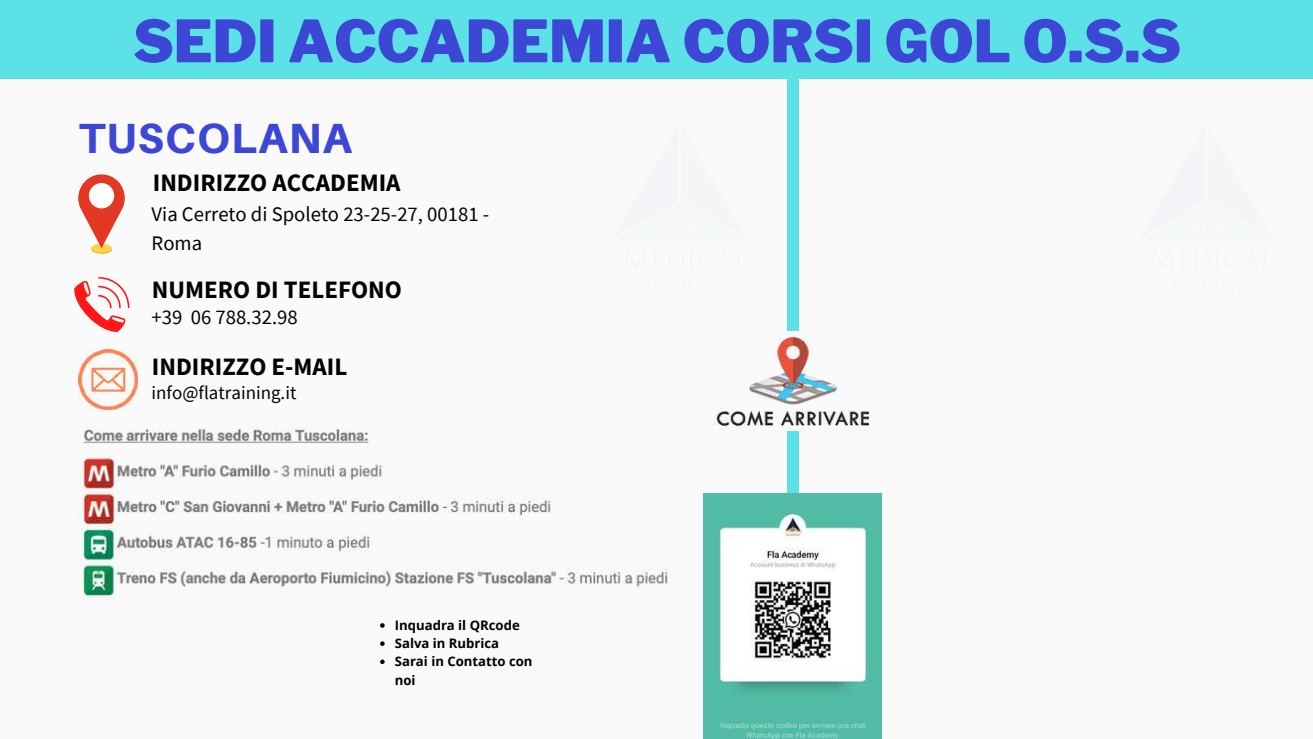
<style>
.page{position:relative;width:1313px;height:739px;background:#fff}
.page>*{position:absolute;margin:0;border:0;box-sizing:border-box;transform-origin:0 0}
.t1{font:900 57.93px "Libre Franklin";color:#3c47d6}
.t2{font:800 42.18px "Aileron";letter-spacing:.03em;color:#3c47d6}
.t3{font:700 25.03px "Source Sans Pro";color:#020301}
.t4{font:20.65px/28.5px "Source Sans Pro";color:#020301}
.t5{font:18.9px "Source Sans Pro";color:#020301}
.t6{font:700 13.12px/18.2px "Open Sans";color:#000}
</style>
<div class="page">
<div style="left:0;top:0;width:1312px;height:739px;background:#fafafa"></div>
<div style="left:0;top:0;width:1312px;height:79px;background:#5ce1e6"></div>
<div style="left:786px;top:0;width:12px;height:330px;background:#5ce1e6"></div>
<svg style="left:91px;top:245px;width:21px;height:9px"></svg>
<div style="left:91px;top:244px;width:21px;height:9px;background:#fcd24f;border-radius:50%"></div>
<svg style="left:78px;top:174px;width:47px;height:74px"></svg>
<div style="left:89px;top:183px;width:25px;height:25px;background:#fff;border-radius:50%"></div>
<svg style="left:74px;top:277px;width:55px;height:55px"></svg>
<img style="left:78px;top:350px;width:60px;height:59px">
<img style="left:75px;top:426px;width:593px;height:179px">
<img style="left:713px;top:315px;width:156px;height:131px">
<div style="left:787px;top:431px;width:11px;height:308px;background:#5ce1e6"></div>
<img style="left:703px;top:493px;width:179px;height:246px">
<svg style="left:380px;top:623px;width:5px;height:5px"></svg>
<svg style="left:380px;top:641px;width:5px;height:5px"></svg>
<svg style="left:380px;top:659px;width:5px;height:5px"></svg>
<h1 class="t1" style="left:133px;top:6px;width:1049px">SEDI ACCADEMIA CORSI GOL O.S.S</h1>
<h2 class="t2" style="left:79px;top:112px;width:274px">TUSCOLANA</h2>
<p class="t3" style="left:153px;top:167px;width:249px">INDIRIZZO ACCADEMIA</p>
<p class="t4" style="left:152px;top:200px;width:339px">Via Cerreto di Spoleto 23-25-27, 00181 -<br>Roma</p>
<p class="t3" style="left:152px;top:274px;width:251px">NUMERO DI TELEFONO</p>
<p class="t4" style="left:152px;top:303px;width:148px">+39 06 788.32.98</p>
<p class="t3" style="left:152px;top:350px;width:197px">INDIRIZZO E-MAIL</p>
<p class="t5" style="left:152px;top:380px;width:146px">info@flatraining.it</p>
<p class="t6" style="left:395px;top:616px;width:139px">Inquadra il QRcode<br>Salva in Rubrica<br>Sarai in Contatto con noi</p>
</div>
